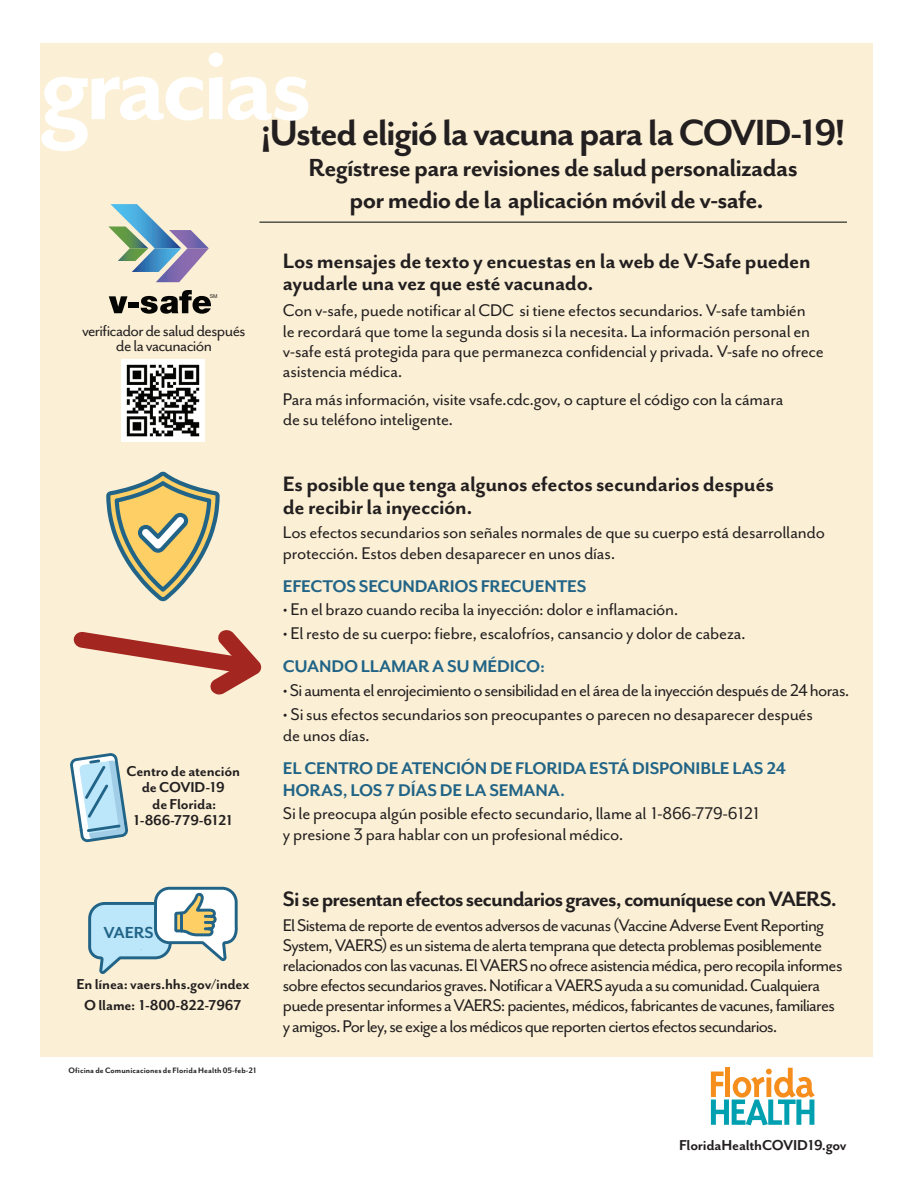
<style>
.page{position:relative;width:918px;height:1188px;background:#fff}
.page>*{position:absolute;margin:0;border:0;box-sizing:border-box;transform-origin:0 0}
.t1{font:700 120px "Mr Eaves San OT";letter-spacing:-.05em;color:#fff}
.t2{font:700 42px "Mr Eaves San OT";letter-spacing:-.045em;color:#231f20}
.t3{font:700 28.5px/31.5px "Mr Eaves San OT";letter-spacing:-.03em;color:#231f20;text-align:center}
.t4{font:700 24px/22.5px "Mr Eaves San OT";letter-spacing:-.015em;color:#231f20}
.t5{font:700 24px "Mr Eaves San OT";letter-spacing:-.04em;color:#231f20}
.t6{font:19.5px/20.2px "Mr Eaves San OT";letter-spacing:-.02em;color:#231f20}
.t7{font:19.5px/20.2px "Mr Eaves San OT";letter-spacing:-.04em;color:#231f20}
.t8{font:700 19.5px/22.5px "Mr Eaves San OT";letter-spacing:-.01em;color:#216487}
.t9{font:700 18.3px "Mr Eaves San OT";letter-spacing:-.01em;color:#216487}
.t10{font:18px/15px "Mr Eaves San OT";letter-spacing:-.035em;color:#231f20;text-align:center}
.t11{font:700 16.5px/16.5px "Mr Eaves San OT";letter-spacing:-.01em;color:#231f20;text-align:center}
.t12{font:700 9px "Mr Eaves San OT";letter-spacing:.01em;color:#231f20}
.t13{font:5.25px "Arial";color:#231f20}
</style>
<div class="page">
<div style="left:40px;top:44px;width:833px;height:1013px;background:#fbf0d5"></div>
<img style="left:122px;top:359px;width:82px;height:83px">
<svg style="left:109px;top:296px;width:18px;height:17px"></svg>
<div style="left:128px;top:302px;width:11px;height:5px;background:#050504"></div>
<svg style="left:141px;top:290px;width:70px;height:24px"></svg>
<svg style="left:108px;top:204px;width:101px;height:78px"></svg>
<svg style="left:88px;top:887px;width:150px;height:87px"></svg>
<hr style="left:180px;top:912px;width:3px;height:20px;background:#216487">
<svg style="left:106px;top:471px;width:114px;height:130px"></svg>
<svg style="left:73px;top:630px;width:188px;height:65px"></svg>
<svg style="left:711px;top:1068px;width:104px;height:57px"></svg>
<svg style="left:70px;top:753px;width:58px;height:90px"></svg>
<hr style="left:260px;top:221px;width:587px;height:2px;background:#50534a">
<h1 class="t1" style="left:39px;top:18px;width:275px">gracias</h1>
<h2 class="t2" style="left:261px;top:110px;width:587px">¡Usted eligió la vacuna para la COVID-19!</h2>
<h3 class="t3" style="left:309px;top:152px;width:491px">Regístrese para revisiones de salud personalizadas por medio de la aplicación móvil de v-safe.</h3>
<p class="t13" style="left:210px;top:293px;width:9px">SM</p>
<p class="t10" style="left:82px;top:323px;width:165px">verificador de salud después de la vacunación</p>
<p class="t11" style="left:127px;top:763px;width:115px">Centro de atención de COVID-19<br>de Florida:<br>1-866-779-6121</p>
<p class="t9" style="left:104px;top:923px;width:52px">VAERS</p>
<p class="t11" style="left:76px;top:974px;width:175px;line-height:21px">En línea: vaers.hhs.gov/index<br>O llame: 1-800-822-7967</p>
<p class="t12" style="left:69px;top:1065px;width:190px">Oficina de Comunicaciones de Florida Health 05-feb-21</p>
<p class="t4" style="left:283px;top:249px;width:529px">Los mensajes de texto y encuestas en la web de V-Safe pueden ayudarle una vez que esté vacunado.</p>
<p class="t6" style="left:283px;top:301px;width:542px">Con v-safe, puede notificar al CDC si tiene efectos secundarios. V-safe también<br>le recordará que tome la segunda dosis si la necesita. La información personal en v-safe está protegida para que permanezca confidencial y privada. V-safe no ofrece asistencia médica.</p>
<p class="t6" style="left:283px;top:389px;width:502px">Para más información, visite vsafe.cdc.gov, o capture el código con la cámara de su teléfono inteligente.</p>
<p class="t4" style="left:283px;top:473px;width:492px">Es posible que tenga algunos efectos secundarios después de recibir la inyección.</p>
<p class="t6" style="left:283px;top:523px;width:543px">Los efectos secundarios son señales normales de que su cuerpo está desarrollando protección. Estos deben desaparecer en unos días.</p>
<p class="t8" style="left:283px;top:575px;width:305px">EFECTOS SECUNDARIOS FRECUENTES</p>
<p class="t6" style="left:283px;top:599px;width:397px">• En el brazo cuando reciba la inyección: dolor e inflamación.</p>
<p class="t6" style="left:283px;top:624px;width:464px">• El resto de su cuerpo: fiebre, escalofríos, cansancio y dolor de cabeza.</p>
<p class="t8" style="left:283px;top:656px;width:264px">CUANDO LLAMAR A SU MÉDICO:</p>
<p class="t6" style="left:283px;top:680px;width:568px">• Si aumenta el enrojecimiento o sensibilidad en el área de la inyección después de 24 horas.</p>
<p class="t6" style="left:283px;top:705px;width:532px">• Si sus efectos secundarios son preocupantes o parecen no desaparecer después de unos días.</p>
<p class="t8" style="left:283px;top:757px;width:505px">EL CENTRO DE ATENCIÓN DE FLORIDA ESTÁ DISPONIBLE LAS 24<br>HORAS, LOS 7 DÍAS DE LA SEMANA.</p>
<p class="t6" style="left:283px;top:804px;width:480px">Si le preocupa algún posible efecto secundario, llame al 1-866-779-6121 y presione 3 para hablar con un profesional médico.</p>
<p class="t5" style="left:283px;top:886px;width:555px">Si se presentan efectos secundarios graves, comuníquese con VAERS.</p>
<p class="t7" style="left:283px;top:915px;width:561px">El Sistema de reporte de eventos adversos de vacunas (Vaccine Adverse Event Reporting System, VAERS) es un sistema de alerta temprana que detecta problemas posiblemente relacionados con las vacunas. El VAERS no ofrece asistencia médica, pero recopila informes sobre efectos secundarios graves. Notificar a VAERS ayuda a su comunidad. Cualquiera puede presentar informes a VAERS: pacientes, médicos, fabricantes de vacunes, familiares y amigos. Por ley, se exige a los médicos que reporten ciertos efectos secundarios.</p>
<p class="t11" style="left:679px;top:1137px;width:169px">FloridaHealthCOVID19.gov</p>
</div>
